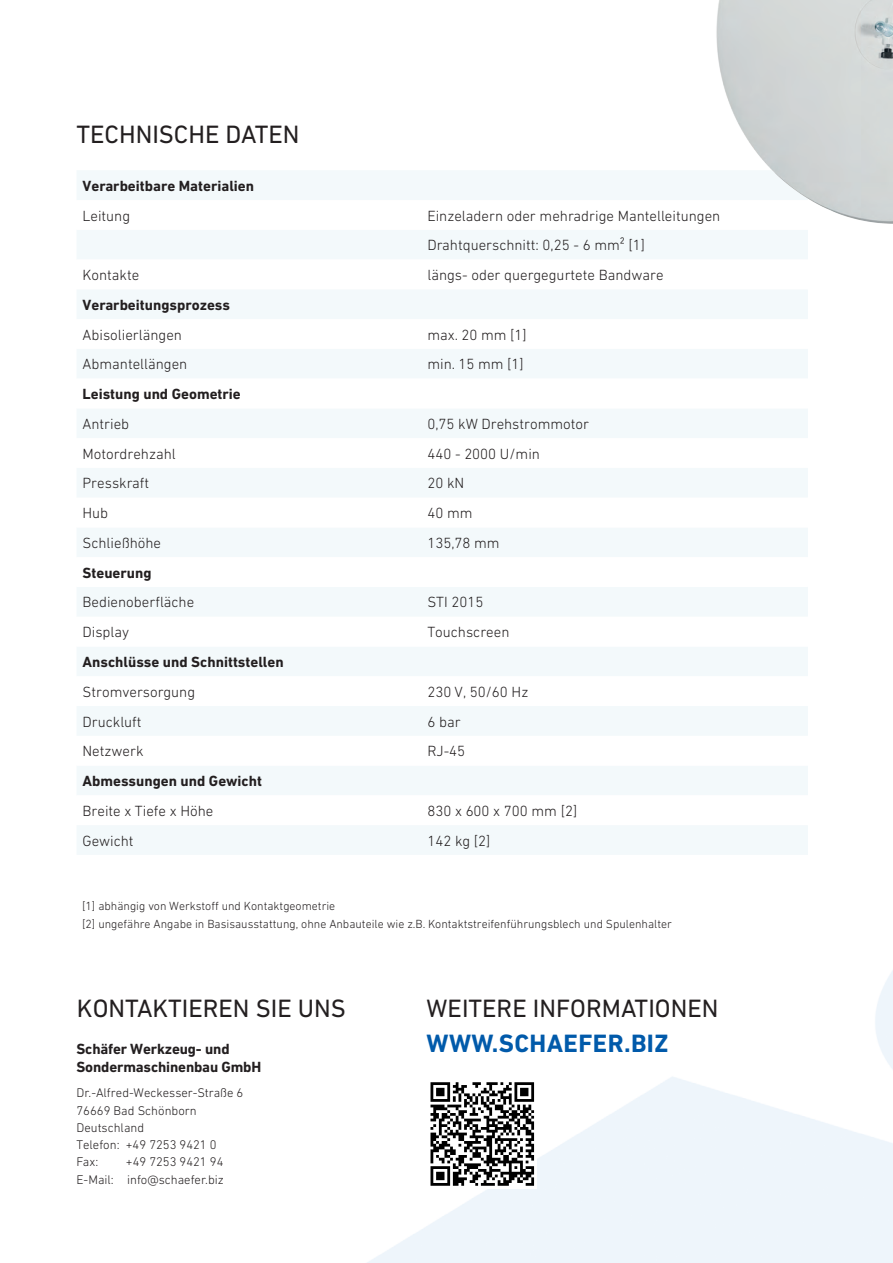
<style>
.page{position:relative;width:893px;height:1263px;background:#fff}
.page>*{position:absolute;margin:0;border:0;box-sizing:border-box;transform-origin:0 0}
.t1{font:25.5px "DIN Next W1 G";color:#231f20}
.t2{font:700 25.5px "DIN Next W1 G";letter-spacing:.015em;color:#015aaa}
.t3{font:300 15px/29.7px "DIN Next W1 G";color:#231f20}
.t4{font:700 15px/18px "DIN Next W1 G";color:#231f20}
.t5{font:300 12.75px/17.2px "DIN Next W1 G";color:#231f20}
.t6{font:300 12px/17.5px "DIN Next W1 G";color:#231f20}
</style>
<div class="page">
<svg style="left:430px;top:1082px;width:104px;height:104px"></svg>
<div style="left:77px;top:171px;width:731px;height:684px;background:#f3f9fb"></div>
<svg style="left:77px;top:200px;width:731px;height:625px"></svg>
<svg style="left:77px;top:319px;width:731px;height:447px"></svg>
<img style="left:677px;top:0;width:216px;height:754px">
<h1 class="t1" style="left:77px;top:120px;width:224px">TECHNISCHE DATEN</h1>
<p class="t4" style="left:83px;top:177px;width:173px">Verarbeitbare Materialien</p>
<p class="t3" style="left:83px;top:200px;width:49px">Leitung</p>
<p class="t3" style="left:427px;top:200px;width:294px">Einzeladern oder mehradrige Mantelleitungen<br>Drahtquerschnitt: 0,25 - 6 mm² [1]</p>
<p class="t3" style="left:83px;top:260px;width:58px">Kontakte</p>
<p class="t3" style="left:427px;top:260px;width:238px">längs- oder quergegurtete Bandware</p>
<p class="t4" style="left:83px;top:296px;width:149px">Verarbeitungsprozess</p>
<p class="t3" style="left:83px;top:319px;width:101px">Abisolierlängen</p>
<p class="t3" style="left:427px;top:319px;width:101px">max. 20 mm [1]</p>
<p class="t3" style="left:83px;top:349px;width:106px">Abmantellängen</p>
<p class="t3" style="left:427px;top:349px;width:98px">min. 15 mm [1]</p>
<p class="t4" style="left:83px;top:385px;width:160px">Leistung und Geometrie</p>
<p class="t3" style="left:83px;top:409px;width:48px">Antrieb</p>
<p class="t3" style="left:427px;top:409px;width:163px">0,75 kW Drehstrommotor</p>
<p class="t3" style="left:83px;top:438px;width:95px">Motordrehzahl</p>
<p class="t3" style="left:427px;top:438px;width:114px">440 - 2000 U/min</p>
<p class="t3" style="left:83px;top:468px;width:68px">Presskraft</p>
<p class="t3" style="left:427px;top:468px;width:38px">20 kN</p>
<p class="t3" style="left:83px;top:498px;width:27px">Hub</p>
<p class="t3" style="left:427px;top:498px;width:47px">40 mm</p>
<p class="t3" style="left:83px;top:528px;width:80px">Schließhöhe</p>
<p class="t3" style="left:427px;top:528px;width:74px">135,78 mm</p>
<p class="t4" style="left:83px;top:563px;width:70px">Steuerung</p>
<p class="t3" style="left:83px;top:587px;width:113px">Bedienoberfläche</p>
<p class="t3" style="left:427px;top:587px;width:57px">STI 2015</p>
<p class="t3" style="left:83px;top:617px;width:48px">Display</p>
<p class="t3" style="left:427px;top:617px;width:84px">Touchscreen</p>
<p class="t4" style="left:83px;top:653px;width:203px">Anschlüsse und Schnittstellen</p>
<p class="t3" style="left:83px;top:677px;width:114px">Stromversorgung</p>
<p class="t3" style="left:427px;top:677px;width:102px">230 V, 50/60 Hz</p>
<p class="t3" style="left:83px;top:706px;width:61px">Druckluft</p>
<p class="t3" style="left:427px;top:706px;width:35px">6 bar</p>
<p class="t3" style="left:83px;top:736px;width:62px">Netzwerk</p>
<p class="t3" style="left:427px;top:736px;width:39px">RJ-45</p>
<p class="t4" style="left:83px;top:772px;width:181px">Abmessungen und Gewicht</p>
<p class="t3" style="left:83px;top:796px;width:132px">Breite x Tiefe x Höhe</p>
<p class="t3" style="left:427px;top:796px;width:151px">830 x 600 x 700 mm [2]</p>
<p class="t3" style="left:83px;top:825px;width:53px">Gewicht</p>
<p class="t3" style="left:427px;top:825px;width:65px">142 kg [2]</p>
<p class="t6" style="left:82px;top:897px;width:591px">[1] abhängig von Werkstoff und Kontaktgeometrie<br>[2] ungefähre Angabe in Basisausstattung, ohne Anbauteile wie z.B. Kontaktstreifenführungsblech und Spulenhalter</p>
<h1 class="t1" style="left:77px;top:994px;width:270px">KONTAKTIEREN SIE UNS</h1>
<h1 class="t1" style="left:427px;top:994px;width:293px">WEITERE INFORMATIONEN</h1>
<h1 class="t2" style="left:427px;top:1028px;width:243px">WWW.SCHAEFER.BIZ</h1>
<p class="t4" style="left:77px;top:1039px;width:186px">Schäfer Werkzeug- und<br>Sondermaschinenbau GmbH</p>
<p class="t5" style="left:77px;top:1084px;width:168px">Dr.-Alfred-Weckesser-Straße 6<br>76669 Bad Schönborn<br>Deutschland<br>Telefon: +49 7253 9421 0<br>Fax:</p>
<p class="t5" style="left:77px;top:1153px;width:149px;text-align:right">+49 7253 9421 94<br>E-Mail: info@schaefer.biz</p>
</div>
